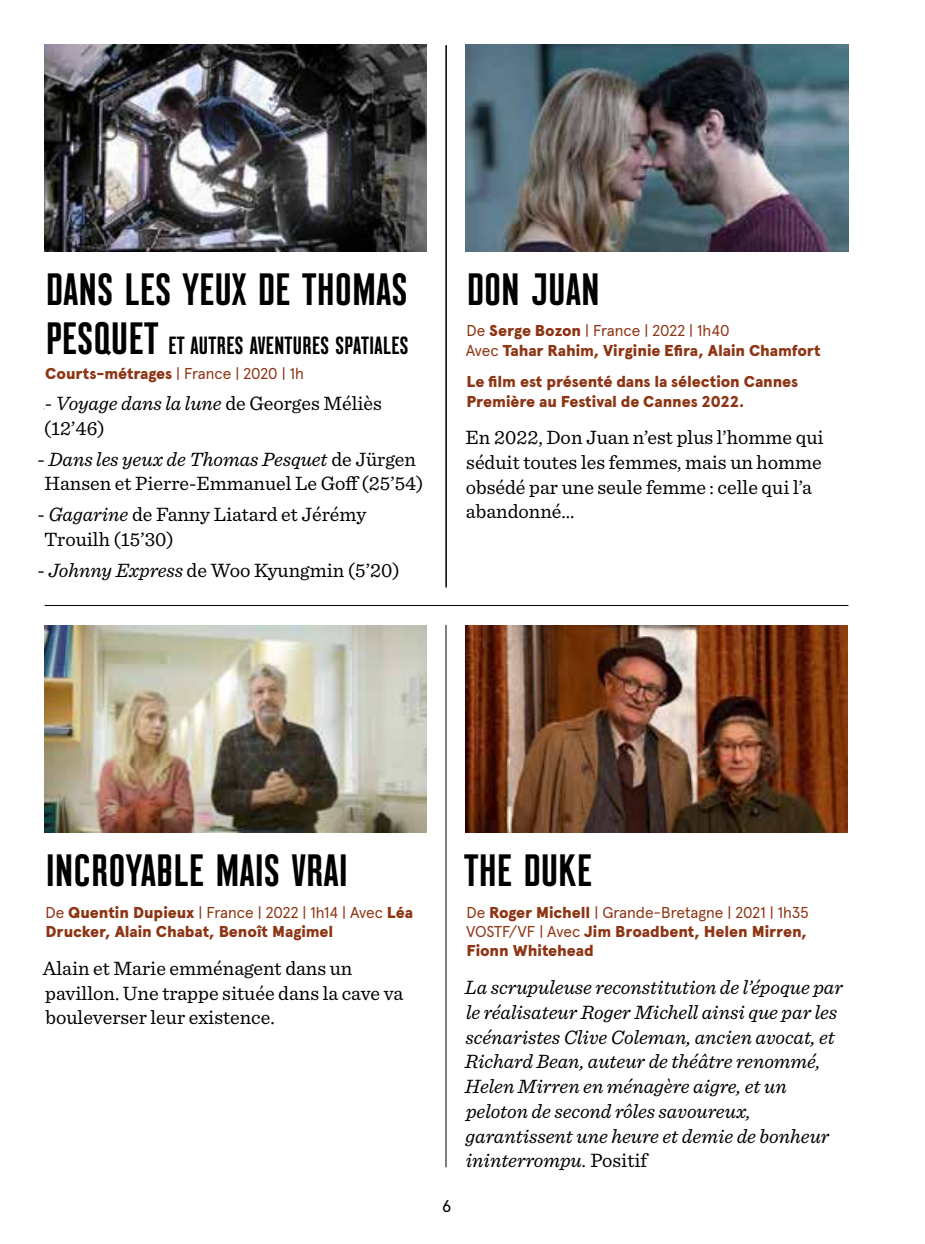
<style>
.page{position:relative;width:925px;height:1244px;background:#fff}
.page>*{position:absolute;margin:0;border:0;box-sizing:border-box;transform-origin:0 0}
.t1{font:condensed 45px "Montefiore";letter-spacing:.015em;color:#000}
.t2{font:condensed 24.75px "Montefiore";letter-spacing:.015em;color:#000}
.t3{font:20.25px/24.8px "Sentinel";color:#000}
.t4{font:italic 20.25px/24.8px "Sentinel";color:#000}
.t5{font:16.88px "Apercu";color:#000}
.t6{font:900 15.75px/19.1px "Apercu Pro";letter-spacing:-.005em;color:#8d3514}
.t7{font:4.5px "Sentinel";color:#000}
.s1{font-size:45px}
.s2{font-weight:400}
.s3{font-style:italic}
.s4{font-style:normal}
</style>
<div class="page">
<hr style="left:446px;top:45px;width:1px;height:542px;background:#000">
<img style="left:466px;top:45px;width:382px;height:207px">
<hr style="left:446px;top:625px;width:1px;height:542px;background:#000">
<img style="left:44px;top:625px;width:383px;height:207px">
<hr style="left:45px;top:605px;width:803px;height:1px;background:#000">
<img style="left:44px;top:45px;width:383px;height:207px">
<img style="left:465px;top:625px;width:383px;height:208px">
<h1 class="t1" style="left:46px;top:263px;width:363px">DANS LES YEUX DE THOMAS</h1>
<p class="t2" style="left:46px;top:331px;width:364px"><span class="s1">PESQUET</span> ET AUTRES AVENTURES SPATIALES</p>
<p class="t6" style="left:45px;top:363px;width:260px">Courts-métrages <span class="s2">| France | 2020 | 1h</span></p>
<p class="t3" style="left:44px;top:389px;width:340px">- <span class="s3">Voyage dans la lune</span> de Georges Méliès (12’46)</p>
<p class="t3" style="left:37px;top:445px;width:388px;text-align:center">- <span class="s3">Dans les yeux de Thomas Pesquet</span> de Jürgen<br>Hansen et Pierre-Emmanuel Le Goff (25’54)</p>
<p class="t3" style="left:44px;top:501px;width:323px;text-indent:-7px">- <span class="s3">Gagarine</span> de Fanny Liatard et Jérémy<br>Trouilh (15’30)</p>
<p class="t3" style="left:37px;top:556px;width:364px">- <span class="s3">Johnny Express</span> de Woo Kyungmin (5’20)</p>
<p class="t7" style="left:43px;top:405px;width:3px">-</p>
<h1 class="t1" style="left:467px;top:263px;width:134px">DON JUAN</h1>
<p class="t6" style="left:466px;top:320px;width:356px"><span class="s2">De</span> Serge Bozon <span class="s2">| France | 2022 | 1h40<br>Avec</span> Tahar Rahim, Virginie Efira, Alain Chamfort</p>
<p class="t6" style="left:466px;top:371px;width:333px">Le film est présenté dans la sélection Cannes<br>Première au Festival de Cannes 2022.</p>
<p class="t3" style="left:466px;top:424px;width:359px">En 2022, Don Juan n’est plus l’homme qui séduit toutes les femmes, mais un homme obsédé par une seule femme : celle qui l’a abandonné...</p>
<h1 class="t1" style="left:46px;top:844px;width:303px">INCROYABLE MAIS VRAI</h1>
<p class="t6" style="left:45px;top:902px;width:369px"><span class="s2">De</span> Quentin Dupieux <span class="s2">| France | 2022 | 1h14 | Avec</span> Léa<br>Drucker, Alain Chabat, Benoît Magimel</p>
<p class="t3" style="left:43px;top:954px;width:362px">Alain et Marie emménagent dans un pavillon. Une trappe située dans la cave va bouleverser leur existence.</p>
<p class="t5" style="left:442px;top:1195px;width:11px">6</p>
<h1 class="t1" style="left:464px;top:844px;width:129px">THE DUKE</h1>
<p class="t6" style="left:466px;top:902px;width:344px;text-align:justify"><span class="s2">De</span> Roger Michell <span class="s2">| Grande-Bretagne | 2021 | 1h35<br>VOSTF/VF | Avec</span> Jim Broadbent, Helen Mirren, Fionn Whitehead</p>
<p class="t4" style="left:465px;top:973px;width:380px">La scrupuleuse reconstitution de l’époque par le réalisateur Roger Michell ainsi que par les scénaristes Clive Coleman, ancien avocat, et Richard Bean, auteur de théâtre renommé, Helen Mirren en ménagère aigre, et un peloton de second rôles savoureux, garantissent une heure et demie de bonheur ininterrompu. <span class="s4">Positif</span></p>
</div>
